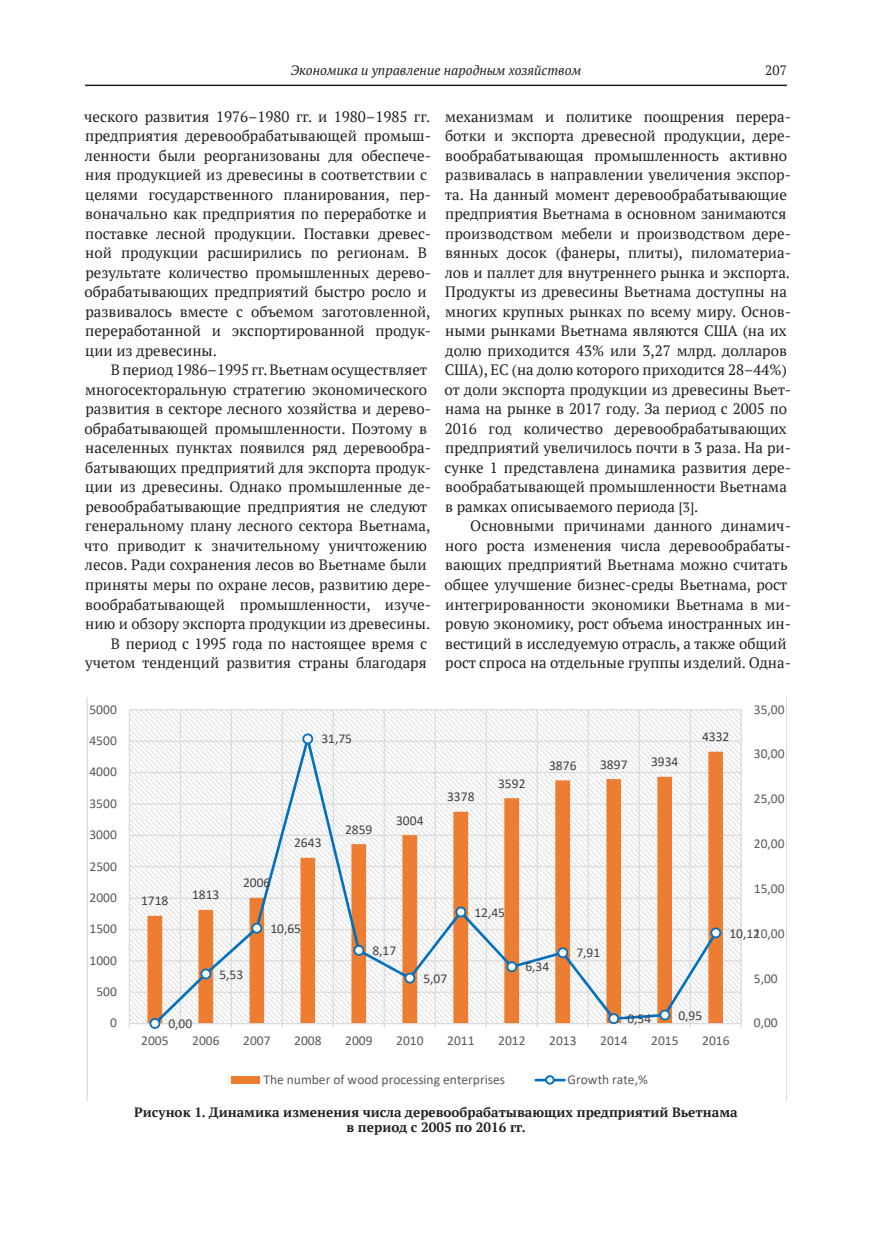
<style>
.page{position:relative;width:872px;height:1234px;background:#fff}
.page>*{position:absolute;margin:0;border:0;box-sizing:border-box;transform-origin:0 0}
.Основной_текст{font:15px/19.5px "PT Serif";color:#231f20}
.t1{font:13.5px "Calibri";color:#595959}
.t2{font:13.5px "Calibri";color:#404040}
.Подпись_к_рисунку{font:700 13.5px/15px "PT Serif";color:#231f20;text-align:center}
.t3{font:italic 13.5px "PT Serif";color:#231f20}
.t4{font:13.5px "PT Serif";color:#231f20}
.s1{font-size:13.5px}
</style>
<div class="page">
<hr style="left:85px;top:85px;width:702px;height:1px;background:#231f20">
<svg style="left:87px;top:697px;width:700px;height:403px"></svg>
<p class="t3" style="left:291px;top:62px;width:292px">Экономика и управление народным хозяйством</p>
<p class="t4" style="left:765px;top:62px;width:23px">207</p>
<p class="Основной_текст" style="left:84px;top:106px;width:348px">ческого развития 1976–1980 гг. и 1980–1985 гг. предприятия деревообрабатывающей промыш&shy;ленности были реорганизованы для обеспече&shy;ния продукцией из древесины в соответствии с целями государственного планирования, пер&shy;воначально как предприятия по переработке и поставке лесной продукции. Поставки древес&shy;ной продукции расширились по регионам. В результате количество промышленных дерево&shy;обрабатывающих предприятий быстро росло и развивалось вместе с объемом заготовленной, переработанной и экспортированной продук&shy;ции из древесины.</p>
<p class="Основной_текст" style="left:84px;top:360px;width:348px;text-indent:27px">В период 1986–1995 гг. Вьетнам осуществляет многосекторальную стратегию экономического развития в секторе лесного хозяйства и дерево&shy;обрабатывающей промышленности. Поэтому в населенных пунктах появился ряд деревообра&shy;батывающих предприятий для экспорта продук&shy;ции из древесины. Однако промышленные де&shy;ревообрабатывающие предприятия не следуют генеральному плану лесного сектора Вьетнама, что приводит к значительному уничтожению лесов. Ради сохранения лесов во Вьетнаме были приняты меры по охране лесов, развитию дере&shy;вообрабатывающей промышленности, изуче&shy;нию и обзору экспорта продукции из древесины.</p>
<p class="Основной_текст" style="left:85px;top:633px;width:343px;text-align:right">В период с 1995 года по настоящее время с учетом тенденций развития страны благодаря</p>
<p class="Основной_текст" style="left:444px;top:106px;width:348px">механизмам и политике поощрения перера&shy;ботки и экспорта древесной продукции, дере&shy;вообрабатывающая промышленность активно развивалась в направлении увеличения экспор&shy;та. На данный момент деревообрабатывающие предприятия Вьетнама в основном занимаются производством мебели и производством дере&shy;вянных досок (фанеры, плиты), пиломатериа&shy;лов и паллет для внутреннего рынка и экспорта.<br>Продукты из древесины Вьетнама доступны на многих крупных рынках по всему миру. Основ&shy;ными рынками Вьетнама являются США (на их долю приходится 43% или 3,27 млрд. долларов США), ЕС (на долю которого приходится 28–44%) от доли экспорта продукции из древесины Вьет&shy;нама на рынке в 2017 году. За период с 2005 по 2016 год количество деревообрабатывающих предприятий увеличилось почти в 3 раза. На ри&shy;сунке 1 представлена динамика развития дере&shy;вообрабатывающей промышленности Вьетнама в рамках описываемого периода <span class="s1">[3]</span>.</p>
<p class="Основной_текст" style="left:444px;top:516px;width:348px;text-indent:26px">Основными причинами данного динамич&shy;ного роста изменения числа деревообрабаты&shy;вающих предприятий Вьетнама можно считать общее улучшение бизнес-среды Вьетнама, рост интегрированности экономики Вьетнама в ми&shy;ровую экономику, рост объема иностранных ин&shy;вестиций в исследуемую отрасль, а также общий рост спроса на отдельные группы изделий. Одна-</p>
<p class="t1" style="left:89px;top:699px;width:29px">5000</p>
<p class="t1" style="left:89px;top:731px;width:29px">4500</p>
<p class="t1" style="left:89px;top:762px;width:29px">4000</p>
<p class="t1" style="left:89px;top:793px;width:29px">3500</p>
<p class="t1" style="left:89px;top:825px;width:29px">3000</p>
<p class="t1" style="left:89px;top:856px;width:29px">2500</p>
<p class="t1" style="left:89px;top:887px;width:29px">2000</p>
<p class="t1" style="left:89px;top:919px;width:29px">1500</p>
<p class="t1" style="left:89px;top:950px;width:29px">1000</p>
<p class="t1" style="left:96px;top:981px;width:22px">500</p>
<p class="t1" style="left:110px;top:1013px;width:8px">0</p>
<p class="t2" style="left:141px;top:891px;width:29px">1718</p>
<p class="t2" style="left:192px;top:885px;width:29px">1813</p>
<p class="t2" style="left:321px;top:729px;width:32px">31,75</p>
<p class="t2" style="left:243px;top:873px;width:29px">2006</p>
<p class="t2" style="left:294px;top:833px;width:29px">2643</p>
<p class="t2" style="left:270px;top:918px;width:32px">10,65</p>
<p class="t2" style="left:345px;top:819px;width:29px">2859</p>
<p class="t2" style="left:396px;top:810px;width:29px">3004</p>
<p class="t2" style="left:372px;top:940px;width:25px">8,17</p>
<p class="t2" style="left:447px;top:787px;width:29px">3378</p>
<p class="t2" style="left:498px;top:773px;width:29px">3592</p>
<p class="t2" style="left:474px;top:902px;width:32px">12,45</p>
<p class="t2" style="left:549px;top:756px;width:29px">3876</p>
<p class="t2" style="left:600px;top:754px;width:29px">3897</p>
<p class="t2" style="left:651px;top:752px;width:29px">3934</p>
<p class="t2" style="left:576px;top:943px;width:25px">7,91</p>
<p class="t2" style="left:219px;top:964px;width:25px">5,53</p>
<p class="t2" style="left:423px;top:968px;width:25px">5,07</p>
<p class="t2" style="left:525px;top:957px;width:25px">6,34</p>
<p class="t2" style="left:702px;top:727px;width:29px">4332</p>
<p class="t1" style="left:754px;top:699px;width:32px">35,00</p>
<p class="t1" style="left:754px;top:744px;width:32px">30,00</p>
<p class="t1" style="left:754px;top:789px;width:32px">25,00</p>
<p class="t1" style="left:754px;top:834px;width:32px">20,00</p>
<p class="t1" style="left:754px;top:878px;width:32px">15,00</p>
<p class="t2" style="left:729px;top:923px;width:32px">10,12</p>
<p class="t1" style="left:754px;top:923px;width:32px">10,00</p>
<p class="t1" style="left:754px;top:968px;width:25px">5,00</p>
<p class="t2" style="left:168px;top:1014px;width:25px">0,00</p>
<p class="t2" style="left:627px;top:1009px;width:25px">0,54</p>
<p class="t2" style="left:678px;top:1005px;width:25px">0,95</p>
<p class="t1" style="left:141px;top:1030px;width:29px">2005</p>
<p class="t1" style="left:192px;top:1030px;width:29px">2006</p>
<p class="t1" style="left:243px;top:1030px;width:29px">2007</p>
<p class="t1" style="left:294px;top:1030px;width:29px">2008</p>
<p class="t1" style="left:345px;top:1030px;width:29px">2009</p>
<p class="t1" style="left:396px;top:1030px;width:29px">2010</p>
<p class="t1" style="left:447px;top:1030px;width:29px">2011</p>
<p class="t1" style="left:498px;top:1030px;width:29px">2012</p>
<p class="t1" style="left:549px;top:1030px;width:29px">2013</p>
<p class="t1" style="left:600px;top:1030px;width:29px">2014</p>
<p class="t1" style="left:651px;top:1030px;width:29px">2015</p>
<p class="t1" style="left:702px;top:1030px;width:29px">2016</p>
<p class="t1" style="left:263px;top:1069px;width:243px">The number of wood processing enterprises</p>
<p class="t1" style="left:567px;top:1069px;width:81px">Growth rate,%</p>
<p class="Подпись_к_рисунку" style="left:134px;top:1104px;width:605px">Рисунок 1. Динамика изменения числа деревообрабатывающих предприятий Вьетнама в период с 2005 по 2016 гг.</p>
<p class="t1" style="left:754px;top:1013px;width:25px">0,00</p>
</div>
